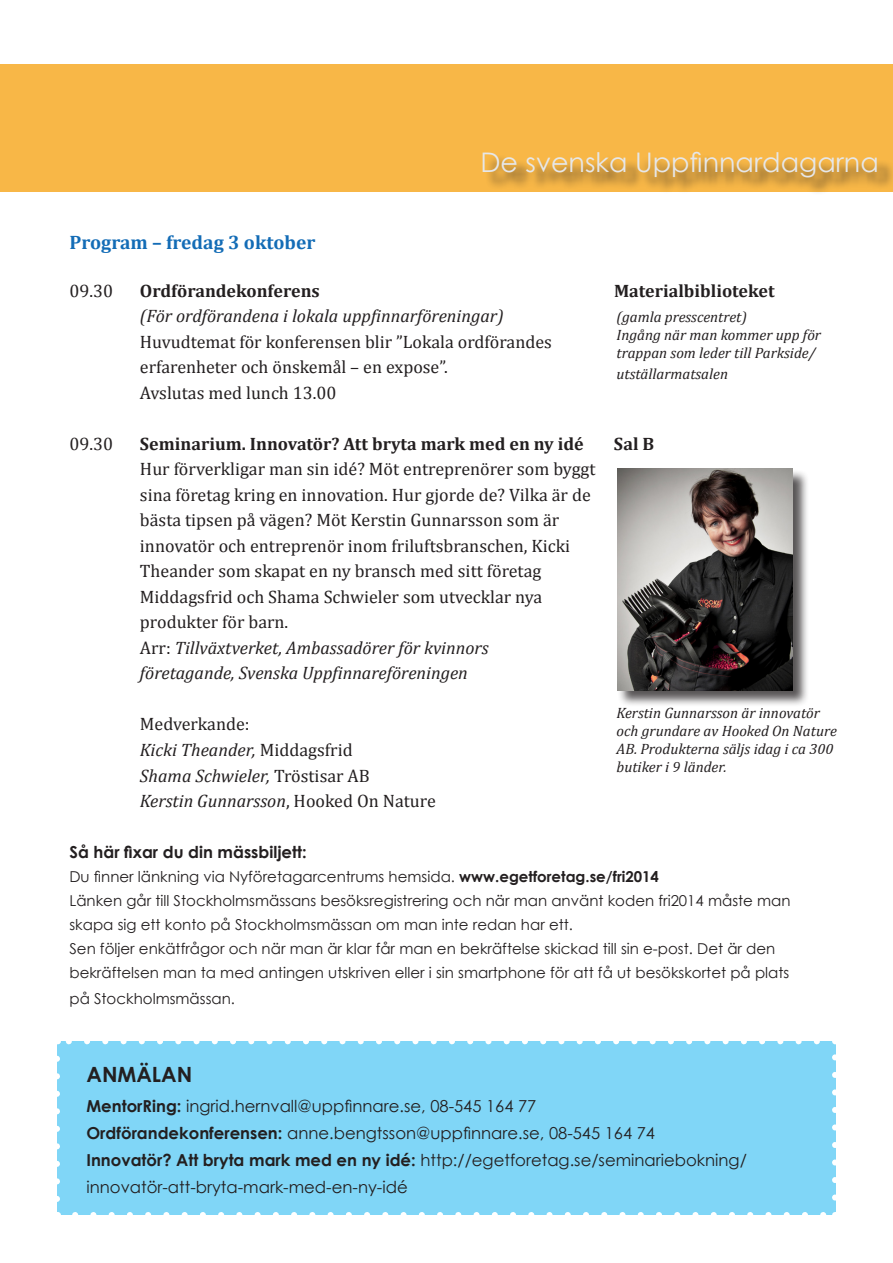
<style>
.page{position:relative;width:893px;height:1263px;background:#fff}
.page>*{position:absolute;margin:0;border:0;box-sizing:border-box;transform-origin:0 0}
.t1{font:27px "Century Gothic";color:#e6e7e9}
.t2{font:700 21px "Century Gothic";color:#231f20}
.t3{font:700 19.5px "Cambria";color:#136cb6}
.t4{font:18px/25.5px "Cambria";color:#231f20}
.t5{font:italic 18px "Cambria";color:#231f20}
.t6{font:700 18px "Cambria";color:#231f20}
.t7{font:16.5px/27px "Century Gothic";color:#231f20}
.t8{font:700 16.5px "Century Gothic";color:#231f20}
.t9{font:15px/24px "Century Gothic";color:#231f20}
.t10{font:italic 15px/18px "Cambria";color:#231f20}
.s1{font-style:normal}
.s2{font-weight:700}
</style>
<div class="page">
<div style="left:57px;top:1041px;width:778px;height:174px;background:#80d6f7"></div>
<svg style="left:57px;top:1059px;width:3px;height:143px"></svg>
<svg style="left:75px;top:1212px;width:751px;height:3px"></svg>
<svg style="left:832px;top:1050px;width:4px;height:147px"></svg>
<svg style="left:66px;top:1041px;width:751px;height:3px"></svg>
<div style="left:0;top:64px;width:893px;height:127px;background:#f8b747"></div>
<div style="left:485px;top:155px;width:408px;height:41px;background:#231f20;opacity:.75"></div>
<div style="left:617px;top:469px;width:192px;height:238px;background:#231f20;opacity:.75"></div>
<img style="left:617px;top:468px;width:176px;height:222px">
<p class="t1" style="left:480px;top:143px;width:400px">De svenska Uppfinnardagarna</p>
<p class="t3" style="left:69px;top:228px;width:247px">Program – fredag 3 oktober</p>
<p class="t4" style="left:69px;top:278px;width:45px">09.30</p>
<p class="t6" style="left:140px;top:278px;width:181px">Ordförandekonferens</p>
<p class="t6" style="left:614px;top:278px;width:162px">Materialbiblioteket</p>
<p class="t5" style="left:140px;top:304px;width:365px">(För ordförandena i lokala uppfinnarföreningar)</p>
<p class="t4" style="left:140px;top:329px;width:413px">Huvudtemat för konferensen blir ”Lokala ordförandes erfarenheter och önskemål – en expose”.<br>Avslutas med lunch 13.00</p>
<p class="t4" style="left:69px;top:431px;width:45px">09.30</p>
<p class="t6" style="left:140px;top:431px;width:445px">Seminarium. Innovatör? Att bryta mark med en ny idé</p>
<p class="t6" style="left:614px;top:431px;width:42px">Sal B</p>
<p class="t4" style="left:140px;top:456px;width:457px">Hur förverkligar man sin idé? Möt entreprenörer som byggt sina företag kring en innovation. Hur gjorde de? Vilka är de bästa tipsen på vägen? Möt Kerstin Gunnarsson som är innovatör och entreprenör inom friluftsbranschen, Kicki Theander som skapat en ny bransch med sitt företag Middagsfrid och Shama Schwieler som utvecklar nya produkter för barn.</p>
<p class="t5" style="left:140px;top:635px;width:350px"><span class="s1">Arr:</span> Tillväxtverket, Ambassadörer för kvinnors</p>
<p class="t5" style="left:140px;top:661px;width:329px">företagande, Svenska Uppfinnareföreningen</p>
<p class="t4" style="left:140px;top:711px;width:111px">Medverkande:</p>
<p class="t5" style="left:140px;top:737px;width:214px">Kicki Theander, <span class="s1">Middagsfrid</span></p>
<p class="t5" style="left:140px;top:763px;width:231px">Shama Schwieler, <span class="s1">Tröstisar AB</span></p>
<p class="t5" style="left:140px;top:788px;width:297px">Kerstin Gunnarsson<span class="s1">, Hooked On Nature</span></p>
<p class="t8" style="left:69px;top:839px;width:239px">Så här fixar du din mässbiljett:</p>
<p class="t9" style="left:69px;top:864px;width:591px">Du finner länkning via Nyföretagarcentrums hemsida. <span class="s2">www.egetforetag.se/fri2014</span></p>
<p class="t9" style="left:69px;top:888px;width:723px">Länken går till Stockholmsmässans besöksregistrering och när man använt koden fri2014 måste man skapa sig ett konto på Stockholmsmässan om man inte redan har ett.</p>
<p class="t9" style="left:69px;top:936px;width:721px">Sen följer enkätfrågor och när man är klar får man en bekräftelse skickad till sin e-post. Det är den bekräftelsen man ta med antingen utskriven eller i sin smartphone för att få ut besökskortet på plats</p>
<p class="t9" style="left:69px;top:986px;width:167px">på Stockholmsmässan.</p>
<p class="t10" style="left:617px;top:307px;width:206px">(gamla presscentret)<br>Ingång när man kommer upp för trappan som leder till Parkside/</p>
<p class="t10" style="left:617px;top:364px;width:113px">utställarmatsalen</p>
<p class="t10" style="left:617px;top:703px;width:222px">Kerstin Gunnarsson är innovatör och grundare av Hooked On Nature<br>AB. Produkterna säljs idag i ca 300 butiker i 9 länder.</p>
<p class="t2" style="left:86px;top:1059px;width:107px">ANMÄLAN</p>
<p class="t7" style="left:86px;top:1092px;width:451px"><span class="s2">MentorRing:</span> ingrid.hernvall@uppfinnare.se, 08-545 164 77</p>
<p class="t7" style="left:86px;top:1119px;width:570px"><span class="s2">Ordförandekonferensen:</span> anne.bengtsson@uppfinnare.se, 08-545 164 74</p>
<p class="t7" style="left:86px;top:1146px;width:662px"><span class="s2">Innovatör? Att bryta mark med en ny idé:</span> http://egetforetag.se/seminariebokning/ innovatör-att-bryta-mark-med-en-ny-idé</p>
</div>
